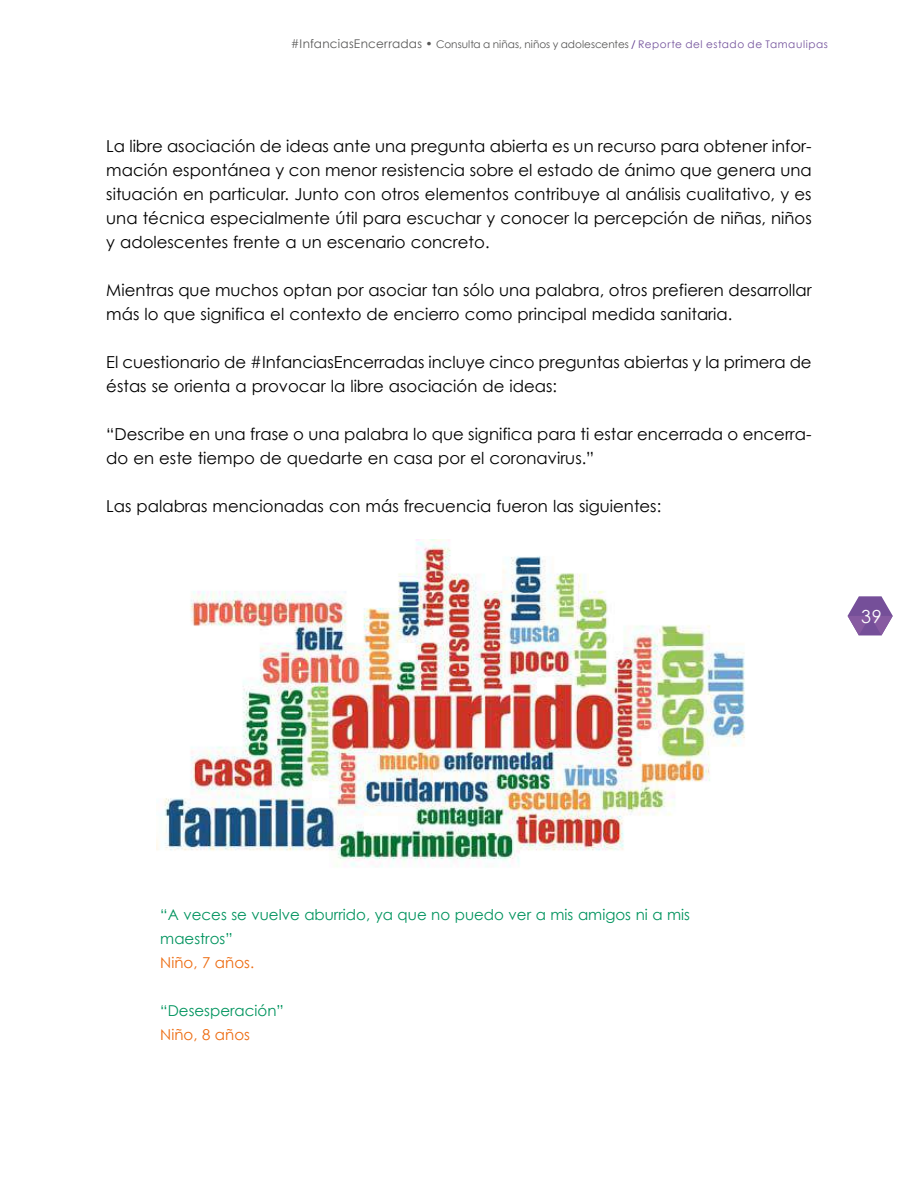
<style>
.page{position:relative;width:918px;height:1188px;background:#fff}
.page>*{position:absolute;margin:0;border:0;box-sizing:border-box;transform-origin:0 0}
.t1{font:18px "Century Gothic";color:#fff}
.t2{font:16.5px/24px "Century Gothic";color:#000}
.t3{font:15px/24px "Century Gothic";color:#00935e}
.t4{font:15px "Century Gothic";color:#ed6b10}
.t5{font:15px "Century Gothic";color:#00945e}
.t6{font:10.5px "Century Gothic";letter-spacing:.01em;color:#575756}
.s1{font-size:12px}
.s2{color:#563188}
.s3{color:#74539c}
.s4{color:#00945e}
</style>
<div class="page">
<svg style="left:848px;top:596px;width:45px;height:39px"></svg>
<img style="left:157px;top:540px;width:588px;height:327px">
<p class="t6" style="left:291px;top:38px;width:539px"><span class="s1">#InfanciasEncerradas •</span> Consulta a niñas, niños y adolescentes <span class="s2">/</span> <span class="s3">Reporte del estado de Tamaulipas</span></p>
<p class="t2" style="left:106px;top:133px;width:707px;text-align:justify">La libre asociación de ideas ante una pregunta abierta es un recurso para obtener infor&shy;mación espontánea y con menor resistencia sobre el estado de ánimo que genera una situación en particular. Junto con otros elementos contribuye al análisis cualitativo, y es una técnica especialmente útil para escuchar y conocer la percepción de niñas, niños y adolescentes frente a un escenario concreto.</p>
<p class="t2" style="left:106px;top:277px;width:707px">Mientras que muchos optan por asociar tan sólo una palabra, otros prefieren desarrollar más lo que significa el contexto de encierro como principal medida sanitaria.</p>
<p class="t2" style="left:106px;top:349px;width:707px">El cuestionario de #InfanciasEncerradas incluye cinco preguntas abiertas y la primera de éstas se orienta a provocar la libre asociación de ideas:</p>
<p class="t2" style="left:106px;top:421px;width:707px">“Describe en una frase o una palabra lo que significa para ti estar encerrada o encerra&shy;do en este tiempo de quedarte en casa por el coronavirus.”</p>
<p class="t2" style="left:106px;top:493px;width:556px">Las palabras mencionadas con más frecuencia fueron las siguientes:</p>
<p class="t1" style="left:861px;top:605px;width:22px">39</p>
<p class="t3" style="left:160px;top:902px;width:531px">“A veces se vuelve aburrido, <span class="s4">ya</span> que no puedo ver a mis amigos ni a mis maestros”</p>
<p class="t4" style="left:160px;top:953px;width:95px">Niño, 7 años.</p>
<p class="t5" style="left:160px;top:1001px;width:125px">“Desesperación”</p>
<p class="t4" style="left:160px;top:1025px;width:91px">Niño, 8 años</p>
</div>
